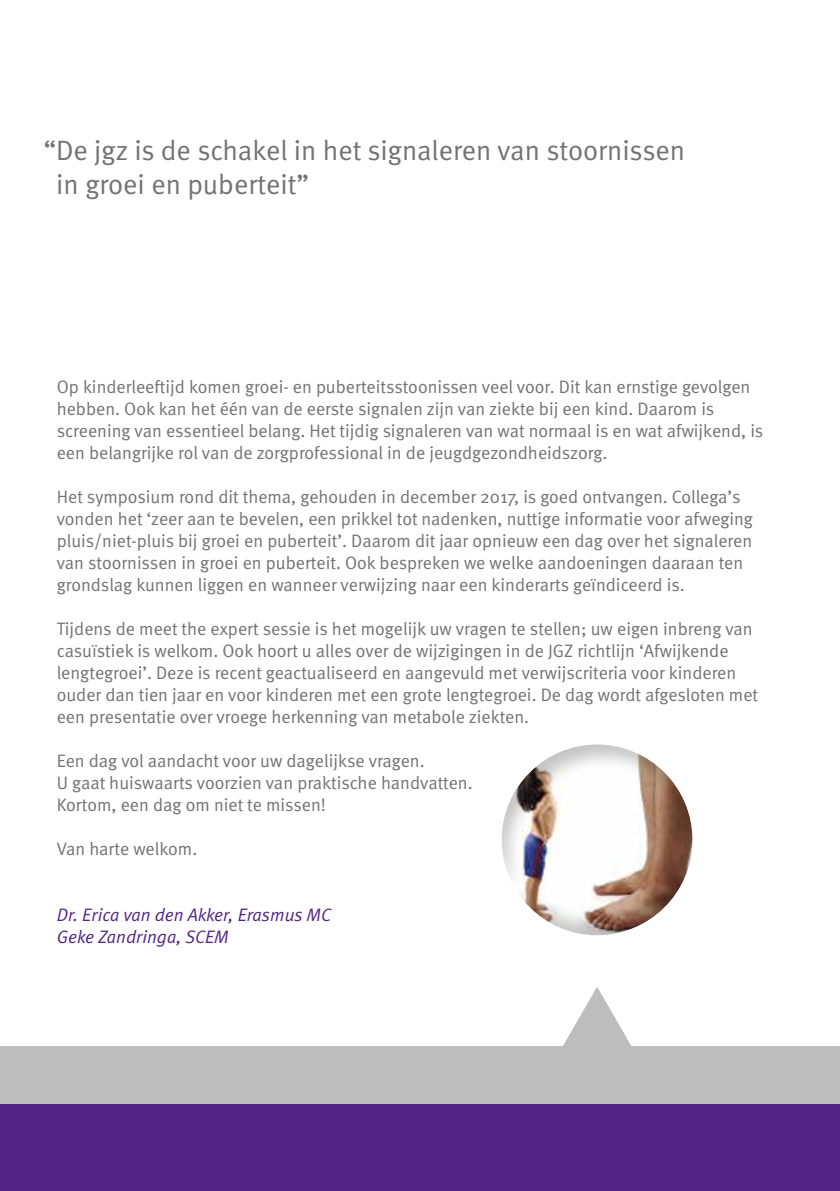
<style>
.page{position:relative;width:840px;height:1191px;background:#fff}
.page>*{position:absolute;margin:0;border:0;box-sizing:border-box;transform-origin:0 0}
.t1{font:28px/33.6px "Meta Normal";color:#747373}
.t2{font:18px/22px "Meta Normal";color:#747373}
.t3{font:italic 18px/22px "Meta Normal";color:#522583}
</style>
<div class="page">
<div style="left:0;top:1103px;width:839px;height:88px;background:#522583"></div>
<div style="left:0;top:1046px;width:839px;height:57px;background:#bebdbd"></div>
<svg style="left:563px;top:987px;width:68px;height:59px"></svg>
<div style="left:499px;top:743px;width:196px;height:195px;background:#000;opacity:.23"></div>
<h1 class="t1" style="left:56px;top:133px;width:630px;text-indent:-13px">“De jgz is de schakel in het signaleren van stoornissen in groei en puberteit”</h1>
<p class="t2" style="left:57px;top:375px;width:707px">Op kinderleeftijd komen groei- en puberteitsstoonissen veel voor. Dit kan ernstige gevolgen hebben. Ook kan het één van de eerste signalen zijn van ziekte bij een kind. Daarom is screening van essentieel belang. Het tijdig signaleren van wat normaal is en wat afwijkend, is een belangrijke rol van de zorgprofessional in de jeugdgezondheidszorg.</p>
<p class="t2" style="left:57px;top:485px;width:697px">Het symposium rond dit thema, gehouden in december 2017, is goed ontvangen. Collega’s vonden het ‘zeer aan te bevelen, een prikkel tot nadenken, nuttige informatie voor afweging pluis/niet-pluis bij groei en puberteit’. Daarom dit jaar opnieuw een dag over het signaleren van stoornissen in groei en puberteit. Ook bespreken we welke aandoeningen daaraan ten grondslag kunnen liggen en wanneer verwijzing naar een kinderarts geïndiceerd is.</p>
<p class="t2" style="left:57px;top:617px;width:702px">Tijdens de meet the expert sessie is het mogelijk uw vragen te stellen; uw eigen inbreng van casuïstiek is welkom. Ook hoort u alles over de wijzigingen in de JGZ richtlijn ‘Afwijkende lengtegroei’. Deze is recent geactualiseerd en aangevuld met verwijscriteria voor kinderen ouder dan tien jaar en voor kinderen met een grote lengtegroei. De dag wordt afgesloten met een presentatie over vroege herkenning van metabole ziekten.</p>
<p class="t2" style="left:57px;top:749px;width:417px">Een dag vol aandacht voor uw dagelijkse vragen.<br>U gaat huiswaarts voorzien van praktische handvatten.<br>Kortom, een dag om niet te missen!</p>
<p class="t2" style="left:57px;top:837px;width:142px">Van harte welkom.</p>
<p class="t3" style="left:57px;top:903px;width:276px">Dr. Erica van den Akker, Erasmus MC<br>Geke Zandringa, SCEM</p>
</div>
